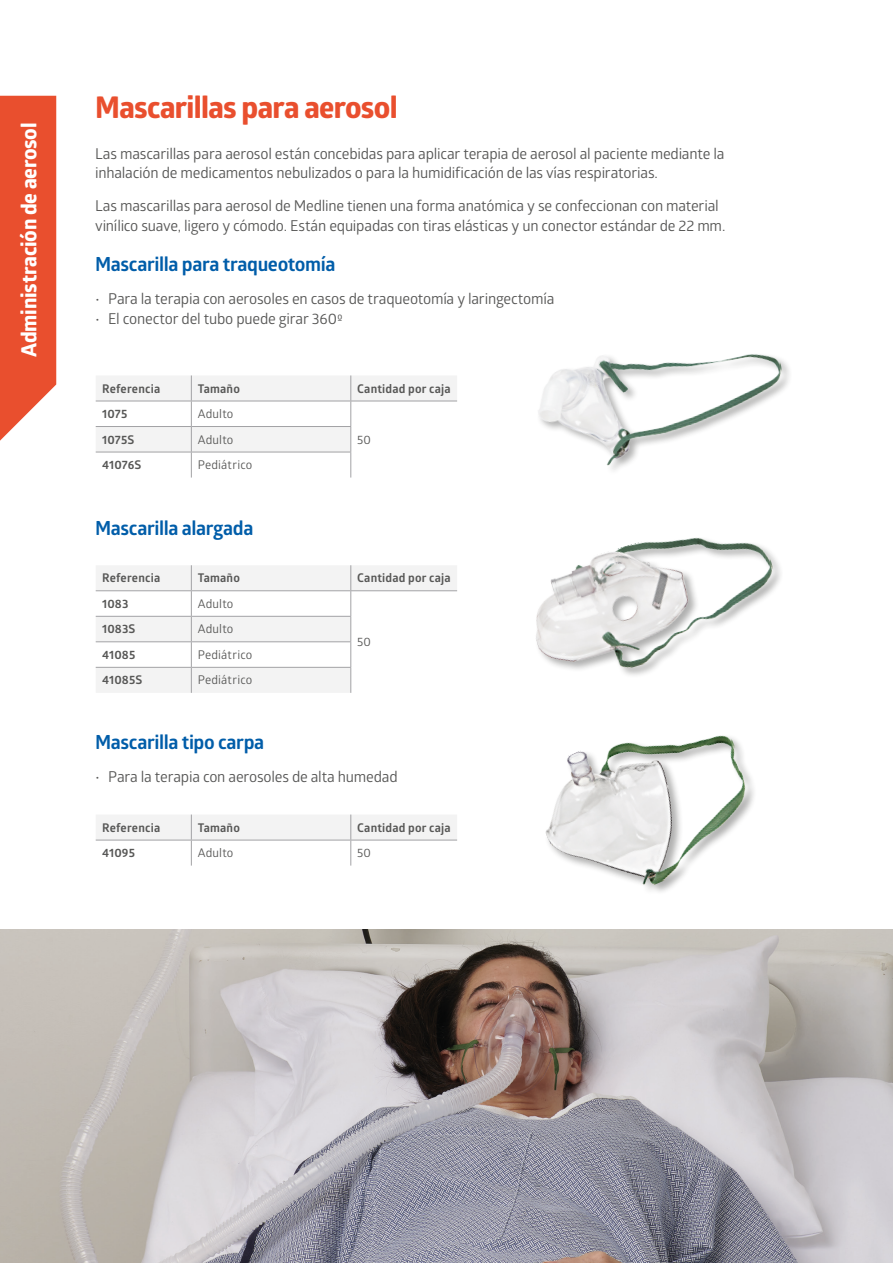
<style>
.page{position:relative;width:893px;height:1263px;background:#fff}
.page>*{position:absolute;margin:0;border:0;box-sizing:border-box;transform-origin:0 0}
.C_Large{font:700 30px "Globerx";letter-spacing:-.02em;color:#e94f2e}
.MEDLINE_-_A_Head{font:700 21px "Globerx";letter-spacing:-.01em;color:#fff}
.C_Large-2{font:700 19.5px "Glober";letter-spacing:-.02em;color:#005da9}
.C_Large-3{font:15px/19.5px "Glober";letter-spacing:-.015em;color:#575756}
.reference{font:700 12px "Glober";letter-spacing:.015em;color:#575756}
.reference-2{font:12px "Glober";letter-spacing:.015em;color:#575756}
</style>
<div class="page">
<img style="left:0;top:929px;width:893px;height:334px">
<svg style="left:0;top:96px;width:56px;height:345px;background:#ea5c3e"></svg>
<svg style="left:96px;top:375px;width:361px;height:102px"></svg>
<hr style="left:96px;top:426px;width:95px;height:1px;background:#a2a2a5">
<hr style="left:191px;top:426px;width:160px;height:1px;background:#a2a2a5">
<hr style="left:96px;top:452px;width:95px;height:1px;background:#a2a2a5">
<hr style="left:191px;top:452px;width:160px;height:1px;background:#a2a2a5">
<hr style="left:96px;top:401px;width:95px;height:1px;background:#a2a2a5">
<hr style="left:191px;top:401px;width:160px;height:1px;background:#a2a2a5">
<hr style="left:351px;top:401px;width:106px;height:1px;background:#a2a2a5">
<svg style="left:96px;top:565px;width:361px;height:128px"></svg>
<hr style="left:96px;top:616px;width:95px;height:1px;background:#a2a2a5">
<hr style="left:191px;top:616px;width:160px;height:1px;background:#a2a2a5">
<hr style="left:96px;top:641px;width:95px;height:1px;background:#a2a2a5">
<hr style="left:191px;top:641px;width:160px;height:1px;background:#a2a2a5">
<hr style="left:96px;top:667px;width:95px;height:1px;background:#a2a2a5">
<hr style="left:191px;top:667px;width:160px;height:1px;background:#a2a2a5">
<hr style="left:96px;top:590px;width:95px;height:1px;background:#a2a2a5">
<hr style="left:191px;top:590px;width:160px;height:1px;background:#a2a2a5">
<hr style="left:351px;top:590px;width:106px;height:1px;background:#a2a2a5">
<svg style="left:96px;top:814px;width:361px;height:51px"></svg>
<hr style="left:96px;top:840px;width:95px;height:1px;background:#a2a2a5">
<hr style="left:191px;top:840px;width:160px;height:1px;background:#a2a2a5">
<hr style="left:351px;top:840px;width:106px;height:1px;background:#a2a2a5">
<img style="left:538px;top:354px;width:251px;height:112px">
<img style="left:536px;top:537px;width:245px;height:139px">
<img style="left:545px;top:735px;width:209px;height:157px">
<p class="MEDLINE_-_A_Head" style="left:14px;top:357px;width:236px;rotate:-90deg">Administración de aerosol</p>
<p class="C_Large" style="left:95px;top:86px;width:304px">Mascarillas para aerosol</p>
<p class="C_Large-3" style="left:95px;top:143px;width:631px">Las mascarillas para aerosol están concebidas para aplicar terapia de aerosol al paciente mediante la inhalación de medicamentos nebulizados o para la humidificación de las vías respiratorias.</p>
<p class="C_Large-3" style="left:95px;top:195px;width:632px">Las mascarillas para aerosol de Medline tienen una forma anatómica y se confeccionan con material vinílico suave, ligero y cómodo. Están equipadas con tiras elásticas y un conector estándar de 22 mm.</p>
<p class="C_Large-2" style="left:95px;top:251px;width:242px">Mascarilla para traqueotomía</p>
<p class="C_Large-3" style="left:95px;top:288px;width:461px">• Para la terapia con aerosoles en casos de traqueotomía y laringectomía</p>
<p class="C_Large-3" style="left:95px;top:308px;width:249px">• El conector del tubo puede girar 360º</p>
<p class="reference" style="left:102px;top:380px;width:60px">Referencia</p>
<p class="reference" style="left:198px;top:380px;width:44px">Tamaño</p>
<p class="reference" style="left:357px;top:380px;width:95px">Cantidad por caja</p>
<p class="reference" style="left:102px;top:405px;width:27px">1075</p>
<p class="reference-2" style="left:198px;top:405px;width:37px">Adulto</p>
<p class="reference" style="left:102px;top:431px;width:34px">1075S</p>
<p class="reference-2" style="left:198px;top:431px;width:37px">Adulto</p>
<p class="reference-2" style="left:357px;top:431px;width:15px">50</p>
<p class="reference" style="left:102px;top:456px;width:41px">41076S</p>
<p class="reference-2" style="left:198px;top:456px;width:56px">Pediátrico</p>
<p class="C_Large-2" style="left:95px;top:514px;width:160px">Mascarilla alargada</p>
<p class="reference" style="left:102px;top:570px;width:60px">Referencia</p>
<p class="reference" style="left:198px;top:570px;width:44px">Tamaño</p>
<p class="reference" style="left:357px;top:570px;width:95px">Cantidad por caja</p>
<p class="reference" style="left:102px;top:595px;width:28px">1083</p>
<p class="reference-2" style="left:198px;top:595px;width:37px">Adulto</p>
<p class="reference-2" style="left:357px;top:633px;width:15px">50</p>
<p class="reference" style="left:102px;top:621px;width:35px">1083S</p>
<p class="reference-2" style="left:198px;top:621px;width:37px">Adulto</p>
<p class="reference" style="left:102px;top:646px;width:35px">41085</p>
<p class="reference-2" style="left:198px;top:646px;width:56px">Pediátrico</p>
<p class="reference" style="left:102px;top:672px;width:42px">41085S</p>
<p class="reference-2" style="left:198px;top:672px;width:56px">Pediátrico</p>
<p class="C_Large-2" style="left:95px;top:729px;width:171px">Mascarilla tipo carpa</p>
<p class="C_Large-3" style="left:95px;top:766px;width:304px">• Para la terapia con aerosoles de alta humedad</p>
<p class="reference" style="left:102px;top:819px;width:60px">Referencia</p>
<p class="reference" style="left:198px;top:819px;width:44px">Tamaño</p>
<p class="reference" style="left:357px;top:819px;width:95px">Cantidad por caja</p>
<p class="reference" style="left:102px;top:844px;width:34px">41095</p>
<p class="reference-2" style="left:198px;top:844px;width:37px">Adulto</p>
<p class="reference-2" style="left:357px;top:844px;width:15px">50</p>
</div>
